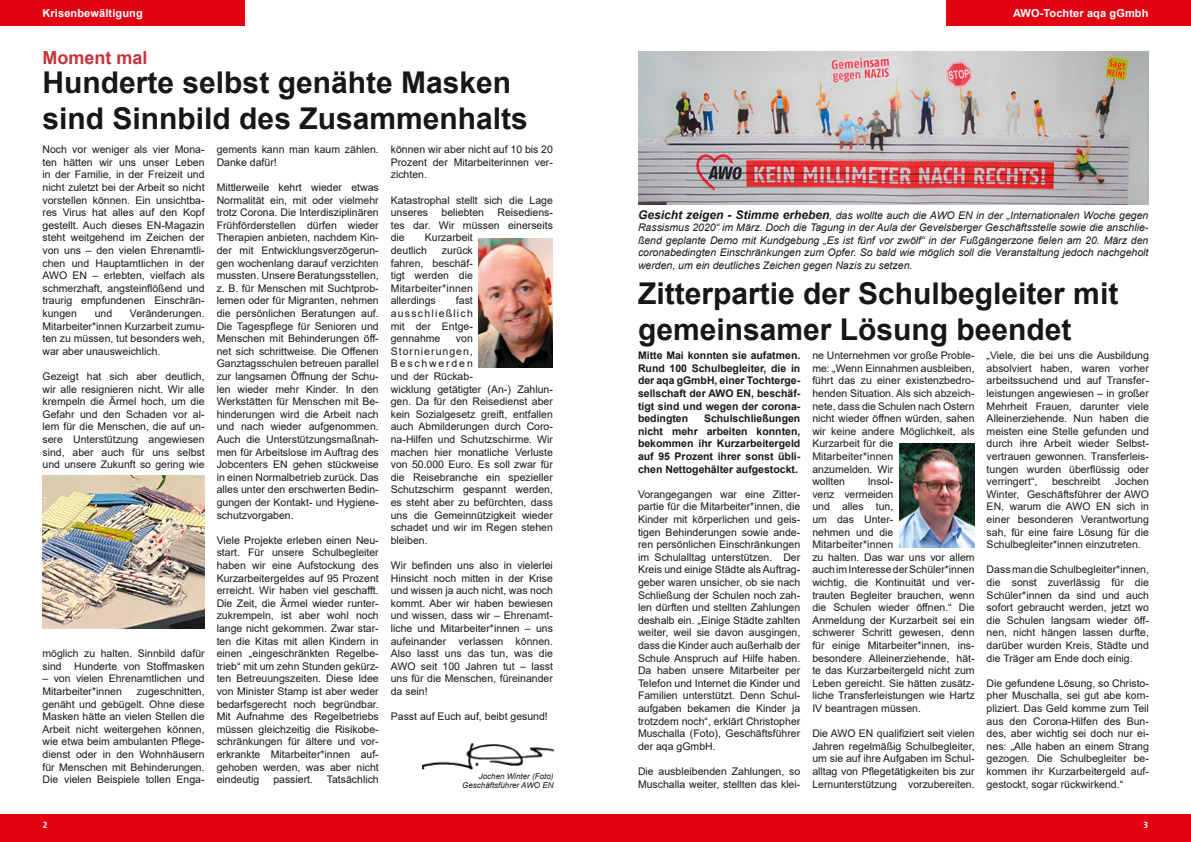
<style>
.page{position:relative;width:1191px;height:842px;background:#fff}
.page>*{position:absolute;margin:0;border:0;box-sizing:border-box;transform-origin:0 0}
.t1{font:700 30px/36px "Arial";color:#181716}
.t2{font:700 18px "Arial";color:#c5333c}
.t3{font:700 11px "Arial";letter-spacing:.01em;color:#fff}
.t4{font:10.5px/12.6px "Arial";color:#181716;text-align:justify}
.t5{font:italic 10.5px/12.6px "Arial";color:#181716;text-align:justify}
.t6{font:700 10.5px/12.6px "Arial";color:#181716;text-align:justify}
.t7{font:700 9px "AWO Fago Office";color:#fff}
.t8{font:italic 8px/9.6px "Arial";color:#181716;text-align:right}
.s1{font-weight:700;font-size:12px}
</style>
<div class="page">
<div style="left:0;top:814px;width:1191px;height:28px;background:#e30211"></div>
<div style="left:0;top:0;width:245px;height:26px;background:#e30211"></div>
<div style="left:946px;top:0;width:245px;height:26px;background:#e30211"></div>
<img style="left:423px;top:743px;width:130px;height:26px">
<img style="left:478px;top:238px;width:75px;height:130px">
<img style="left:638px;top:51px;width:510px;height:153px">
<img style="left:899px;top:443px;width:75px;height:104px">
<img style="left:43px;top:475px;width:162px;height:153px">
<p class="t3" style="left:43px;top:5px;width:102px">Krisenbewältigung</p>
<p class="t3" style="left:1013px;top:5px;width:137px">AWO-Tochter aqa gGmbh</p>
<h2 class="t2" style="left:43px;top:45px;width:107px">Moment mal</h2>
<h1 class="t1" style="left:43px;top:65px;width:487px">Hunderte selbst genähte Masken sind Sinnbild des Zusammenhalts</h1>
<p class="t4" style="left:43px;top:143px;width:164px">Noch vor weniger als vier Mona&shy;ten hätten wir uns unser Leben in der Familie, in der Freizeit und nicht zuletzt bei der Arbeit so nicht vorstellen können. Ein unsichtba&shy;res Virus hat alles auf den Kopf gestellt. Auch dieses EN-Magazin steht weitgehend im Zeichen der von uns – den vielen Ehrenamtli&shy;chen und Hauptamtlichen in der AWO EN – erlebten, vielfach als schmerzhaft, angsteinflößend und traurig empfundenen Einschrän&shy;kungen</p>
<p class="t4" style="left:43px;top:307px;width:164px;text-indent:87px">Veränderungen.<br>Mitarbeiter*innen Kurzarbeit zumu&shy;ten zu müssen, tut besonders weh, war aber unausweichlich.</p>
<p class="t4" style="left:43px;top:370px;width:164px">Gezeigt hat sich aber deutlich, wir alle resignieren nicht. Wir alle krempeln die Ärmel hoch, um die Gefahr und den Schaden vor al&shy;lem für die Menschen, die auf un&shy;sere Unterstützung angewiesen sind, aber auch für uns selbst und unsere Zukunft so gering wie</p>
<p class="t4" style="left:95px;top:307px;width:19px">und</p>
<p class="t4" style="left:43px;top:647px;width:164px">möglich zu halten. Sinnbild dafür sind Hunderte von Stoffmasken</p>
<p class="t4" style="left:43px;top:672px;width:164px">– von vielen Ehrenamtlichen und<br>Mitarbeiter*innen</p>
<p class="t4" style="left:43px;top:685px;width:164px;text-indent:94px">zugeschnitten, genäht und gebügelt. Ohne diese Masken hätte an vielen Stellen die Arbeit nicht weitergehen können, wie etwa beim ambulanten Pflege&shy;dienst oder in den Wohnhäusern für Menschen mit Behinderungen.<br>Die vielen Beispiele tollen Enga-</p>
<p class="t4" style="left:217px;top:143px;width:164px">gements kann man kaum zählen.<br>Danke dafür!</p>
<p class="t4" style="left:217px;top:181px;width:164px">Mittlerweile kehrt wieder etwas Normalität ein, mit oder vielmehr trotz Corona. Die Interdisziplinären Frühförderstellen dürfen wieder Therapien anbieten, nachdem Kin&shy;der mit Entwicklungsverzögerun&shy;gen wochenlang darauf verzichten mussten. Unsere Beratungsstellen, z. B. für Menschen mit Suchtprob&shy;lemen oder für Migranten, nehmen die persönlichen Beratungen auf.<br>Die Tagespflege für Senioren und Menschen mit Behinderungen öff&shy;net sich schrittweise. Die Offenen Ganztagsschulen betreuen parallel zur langsamen Öffnung der Schu&shy;len wieder mehr Kinder. In den Werkstätten für Menschen mit Be&shy;hinderungen wird die Arbeit nach und nach wieder aufgenommen.<br>Auch die Unterstützungsmaßnah&shy;men für Arbeitslose im Auftrag des Jobcenters EN gehen stückweise in einen Normalbetrieb zurück. Das alles unter den erschwerten Bedin&shy;gungen der Kontakt- und Hygiene&shy;schutzvorgaben.</p>
<p class="t4" style="left:217px;top:534px;width:164px">Viele Projekte erleben einen Neu&shy;start. Für unsere Schulbegleiter haben wir eine Aufstockung des Kurzarbeitergeldes auf 95 Prozent erreicht. Wir haben viel geschafft.<br>Die Zeit, die Ärmel wieder runter&shy;zukrempeln, ist aber wohl noch lange nicht gekommen. Zwar star&shy;ten die Kitas mit allen Kindern in einen „eingeschränkten Regelbe&shy;trieb“ mit um zehn Stunden gekürz&shy;ten Betreuungszeiten. Diese Idee von Minister Stamp ist aber weder bedarfsgerecht noch begründbar.<br>Mit Aufnahme des Regelbetriebs müssen gleichzeitig die Risikobe&shy;schränkungen für ältere und vor&shy;erkrankte Mitarbeiter*innen auf&shy;gehoben werden, was aber nicht eindeutig</p>
<p class="t4" style="left:273px;top:773px;width:41px">passiert.</p>
<p class="t4" style="left:327px;top:773px;width:53px">Tatsächlich</p>
<p class="t4" style="left:391px;top:143px;width:164px">können wir aber nicht auf 10 bis 20<br>Prozent der Mitarbeiterinnen ver&shy;zichten.</p>
<p class="t4" style="left:391px;top:194px;width:164px">Katastrophal stellt sich die Lage unseres</p>
<p class="t4" style="left:391px;top:206px;width:164px;text-indent:107px">Reisediens&shy;tes dar. Wir müssen einerseits die</p>
<p class="t4" style="left:441px;top:206px;width:44px">beliebten</p>
<p class="t4" style="left:391px;top:231px;width:83px;text-indent:34px">Kurzarbeit deutlich</p>
<p class="t4" style="left:391px;top:244px;width:84px;text-indent:51px">zurück fahren, beschäf&shy;tigt werden die Mitarbeiter*innen allerdings</p>
<p class="t4" style="left:391px;top:294px;width:84px;text-indent:65px">fast ausschließlich mit der Entge&shy;gennahme</p>
<p class="t4" style="left:391px;top:332px;width:164px;text-align:left;text-indent:65px">von<br>Stornierungen,<br>Beschwerden<br>und der Rückab-<br>wicklung getätigter (An-) Zahlun&shy;gen. Da für den Reisedienst aber kein Sozialgesetz greift, entfallen auch Abmilderungen durch Coro&shy;na-Hilfen und Schutzschirme. Wir machen hier monatliche Verluste von 50.000 Euro. Es soll zwar für die Reisebranche ein spezieller<br>Schutzschirm gespannt werden, es steht aber zu befürchten, dass uns die Gemeinnützigkeit wieder schadet und wir im Regen stehen bleiben.</p>
<p class="t4" style="left:391px;top:559px;width:164px">Wir befinden uns also in vielerlei Hinsicht noch mitten in der Krise und wissen ja auch nicht, was noch kommt. Aber wir haben bewiesen und wissen, dass wir – Ehrenamt&shy;liche und Mitarbeiter*innen – uns aufeinander verlassen können.<br>Also lasst uns das tun, was die AWO seit 100 Jahren tut – lasst uns für die Menschen, füreinander da sein!</p>
<p class="t4" style="left:391px;top:710px;width:159px">Passt auf Euch auf, beibt gesund!</p>
<p class="t8" style="left:462px;top:771px;width:93px">Jochen Winter (Foto)<br>Geschäftsführer AWO EN</p>
<p class="t5" style="left:638px;top:209px;width:512px"><span class="s1">Gesicht zeigen - Stimme erheben</span>, das wollte auch die AWO EN in der „Internationalen Woche gegen Rassismus 2020“ im März. Doch die Tagung in der Aula der Gevelsberger Geschäftsstelle sowie die anschlie&shy;ßend geplante Demo mit Kundgebung „Es ist fünf vor zwölf“ in der Fußgängerzone fielen am 20. März den coronabedingten Einschränkungen zum Opfer. So bald wie möglich soll die Veranstaltung jedoch nachgeholt werden, um ein deutliches Zeichen gegen Nazis zu setzen.</p>
<h1 class="t1" style="left:638px;top:276px;width:482px">Zitterpartie der Schulbegleiter mit gemeinsamer Lösung beendet</h1>
<p class="t6" style="left:638px;top:349px;width:164px">Mitte Mai konnten sie aufatmen.<br>Rund 100 Schulbegleiter, die in der aqa gGmbH, einer Tochterge&shy;sellschaft der AWO EN, beschäf&shy;tigt sind und wegen der corona&shy;bedingten</p>
<p class="t6" style="left:638px;top:412px;width:164px;text-indent:66px">Schulschließungen nicht mehr arbeiten konnten, bekommen ihr Kurzarbeitergeld auf 95 Prozent ihrer sonst übli&shy;chen Nettogehälter aufgestockt.</p>
<p class="t4" style="left:638px;top:488px;width:164px">Vorangegangen war eine Zitter&shy;partie für die Mitarbeiter*innen, die Kinder mit körperlichen und geis&shy;tigen Behinderungen sowie ande&shy;ren persönlichen Einschränkungen im Schulalltag unterstützen. Der Kreis und einige Städte als Auftrag&shy;geber waren unsicher, ob sie nach Schließung der Schulen noch zah&shy;len dürften und stellten Zahlungen deshalb ein. „Einige Städte zahlten weiter, weil sie davon ausgingen, dass die Kinder auch außerhalb der Schule Anspruch auf Hilfe haben.<br>Da haben unsere Mitarbeiter per Telefon und Internet die Kinder und Familien unterstützt. Denn Schul&shy;aufgaben bekamen die Kinder ja trotzdem noch“, erklärt Christopher Muschalla (Foto), Geschäftsführer der aqa gGmbH.</p>
<p class="t4" style="left:638px;top:765px;width:164px">Die ausbleibenden Zahlungen, so<br>Muschalla weiter, stellten das klei-</p>
<p class="t4" style="left:812px;top:349px;width:164px;text-align:left">ne Unternehmen vor große Proble&shy;me: „Wenn Einnahmen ausbleiben, führt das zu einer existenzbedro&shy;henden Situation. Als sich abzeich&shy;nete, dass die Schulen nach Ostern nicht wieder öffnen würden, sahen wir keine andere Möglichkeit, als<br>Kurzarbeit für die<br>Mitarbeiter*innen<br>anzumelden. Wir<br>wollten</p>
<p class="t4" style="left:812px;top:475px;width:164px;text-align:left;text-indent:55px">Insol-<br>venz vermeiden<br>und alles tun,<br>um das Unter-<br>nehmen und die<br>Mitarbeiter*innen<br>zu halten. Das war uns vor allem auch im Interesse der Schüler*innen wichtig, die Kontinuität und ver&shy;trauten Begleiter brauchen, wenn die Schulen wieder öffnen.“ Die<br>Anmeldung der Kurzarbeit sei ein schwerer Schritt gewesen, denn für einige Mitarbeiter*innen, ins&shy;besondere Alleinerziehende, hät&shy;te das Kurzarbeitergeld nicht zum<br>Leben gereicht. Sie hätten zusätz&shy;liche Transferleistungen wie Hartz<br>IV beantragen müssen.</p>
<p class="t4" style="left:812px;top:727px;width:164px">Die AWO EN qualifiziert seit vielen Jahren regelmäßig Schulbegleiter, um sie auf ihre Aufgaben im Schul&shy;alltag von Pflegetätigkeiten bis zur Lernunterstützung vorzubereiten.</p>
<p class="t4" style="left:986px;top:349px;width:164px">„Viele, die bei uns die Ausbildung absolviert haben, waren vorher arbeitssuchend und auf Transfer&shy;leistungen angewiesen – in großer Mehrheit Frauen, darunter viele Alleinerziehende. Nun haben die meisten eine Stelle gefunden und durch ihre Arbeit wieder Selbst&shy;vertrauen gewonnen. Transferleis&shy;tungen wurden überflüssig oder verringert“,</p>
<p class="t4" style="left:986px;top:475px;width:164px;text-indent:128px">Jochen Winter, Geschäftsführer der AWO EN, warum die AWO EN sich in einer besonderen Verantwortung sah, für eine faire Lösung für die Schulbegleiter*innen einzutreten.</p>
<p class="t4" style="left:986px;top:563px;width:164px">Dass man die Schulbegleiter*innen, die sonst zuverlässig für die Schüler*innen da sind und auch sofort gebraucht werden, jetzt wo die Schulen langsam wieder öff&shy;nen, nicht hängen lassen durfte, darüber wurden Kreis, Städte und die Träger am Ende doch einig.</p>
<p class="t4" style="left:986px;top:677px;width:164px">Die gefundene Lösung, so Christo&shy;pher Muschalla, sei gut abe kom&shy;pliziert. Das Geld komme zum Teil aus den Corona-Hilfen des Bun&shy;des, aber wichtig sei doch nur ei&shy;nes: „Alle haben an einem Strang gezogen. Die Schulbegleiter be&shy;kommen ihr Kurzarbeitergeld auf&shy;gestockt, sogar rückwirkend.“</p>
<p class="t4" style="left:1052px;top:475px;width:50px">beschreibt</p>
<p class="t7" style="left:43px;top:819px;width:7px">2</p>
<p class="t7" style="left:1143px;top:819px;width:7px">3</p>
</div>
